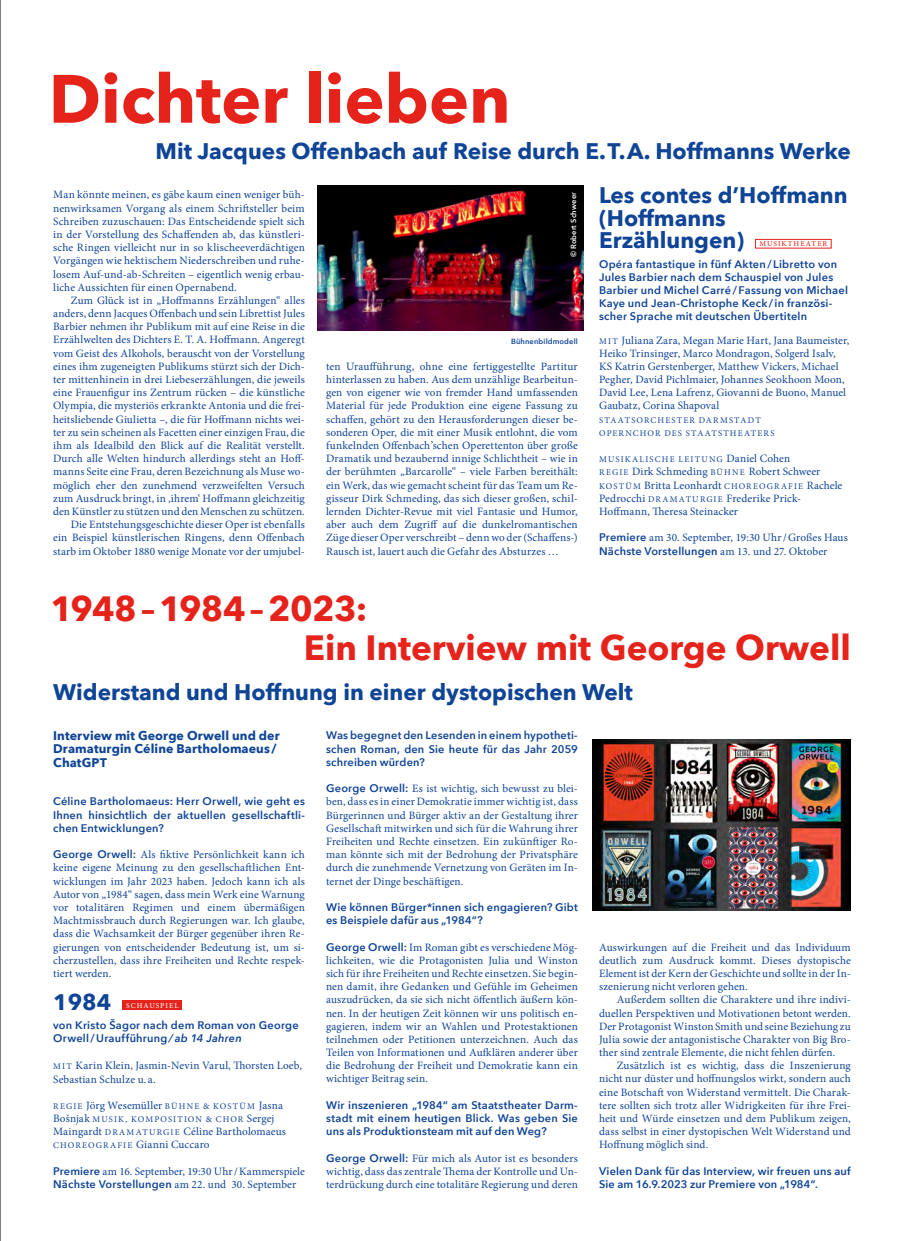
<style>
.page{position:relative;width:904px;height:1241px;background:#fff}
.page>*{position:absolute;margin:0;border:0;box-sizing:border-box;transform-origin:0 0}
.t1{font:700 67.5px "Avenir Next";color:#e5231b}
.t2{font:700 35px/39.5px "Avenir Next";color:#e5231b}
.t3{font:700 22.5px/22.5px "Avenir Next";color:#0f4496}
.t4{font:700 12.5px/13.8px "Avenir Next";letter-spacing:.005em;color:#0f4496}
.t5{font:11.25px/13.1px "Minion Pro";letter-spacing:.005em;color:#0f4496;text-align:justify}
.t6{font:600 11px/13.1px "Avenir Next";letter-spacing:.02em;color:#0f4496}
.t7{font:8.75px/13.1px "Minion Pro";letter-spacing:.13em;color:#0f4496}
.t8{font:600 7.5px "Avenir Next";letter-spacing:.02em;color:#0f4496}
.t9{font:600 7.5px "Avenir Next";letter-spacing:.02em;color:#fff}
.t10{font:500 7.5px "Minion Pro";letter-spacing:.14em;color:#e5231b}
.t11{font:500 7.5px "Minion Pro";letter-spacing:.13em;color:#fff}
.s1{font-size:8.75px}
.s2{font-size:11.25px}
.s3{font-family:"Avenir Next";font-weight:600;font-size:11px}
.s4{font-family:"Minion Pro";font-weight:400;font-size:11.25px}
.s5{font-style:italic}
</style>
<div class="page">
<div style="left:755px;top:239px;width:76px;height:9px;border:1px solid #e5231b"></div>
<div style="left:123px;top:1000px;width:59px;height:9px;background:#e5231b"></div>
<img style="left:592px;top:739px;width:258px;height:171px">
<img style="left:317px;top:185px;width:266px;height:145px">
<hr style="left:0;top:0;width:1px;height:1240px;background:#000">
<h1 class="t1" style="left:49px;top:41px;width:463px">Dichter lieben</h1>
<h3 class="t3" style="left:156px;top:139px;width:696px">Mit Jacques Offenbach auf Reise durch E.T.A. Hoffmanns Werke</h3>
<p class="t5" style="left:53px;top:188px;width:253px">Man könnte meinen, es gäbe kaum einen weniger büh&shy;nenwirksamen Vorgang als einem Schriftsteller beim Schreiben zuzuschauen: Das Entscheidende spielt sich in der Vorstellung des Schaffenden ab, das künstleri&shy;sche Ringen vielleicht nur in so klischeeverdächtigen Vorgängen wie hektischem Niederschreiben und ruhe&shy;losem Auf-und-ab-Schreiten – eigentlich wenig erbau&shy;liche Aussichten für einen Opernabend.</p>
<p class="t5" style="left:53px;top:294px;width:253px;text-align:right">Zum Glück ist in „Hoffmanns Erzählungen“ alles anders, denn Jacques Offenbach und sein Librettist Jules Barbier nehmen ihr Publikum mit auf eine Reise in die Erzählwelten des Dichters E. T. A. Hoffmann. Angeregt vom Geist des Alkohols, berauscht von der Vorstellung eines ihm zugeneigten Publikums stürzt sich der Dich&shy;ter mittenhinein in drei Liebeserzählungen, die jeweils eine Frauenfigur ins Zentrum rücken – die künstliche Olympia, die mysteriös erkrankte Antonia und die frei&shy;heitsliebende Giulietta –, die für Hoffmann nichts wei&shy;ter zu sein scheinen als Facetten einer einzigen Frau, die ihm als Idealbild den Blick auf die Realität verstellt.<br>Durch alle Welten hindurch allerdings steht an Hoff&shy;manns Seite eine Frau, deren Bezeichnung als Muse wo&shy;möglich eher den zunehmend verzweifelten Versuch zum Ausdruck bringt, in ‚ihrem‘ Hoffmann gleichzeitig den Künstler zu stützen und den Menschen zu schützen.<br>Die Entstehungsgeschichte dieser Oper ist ebenfalls<br>ein Beispiel künstlerischen Ringens, denn Offenbach starb im Oktober 1880 wenige Monate vor der umjubel-</p>
<p class="t9" style="left:567px;top:257px;width:67px;rotate:-90deg">© Robert Schweer</p>
<p class="t8" style="left:511px;top:334px;width:68px">Bühnenbildmodell</p>
<p class="t5" style="left:326px;top:360px;width:253px">ten Uraufführung, ohne eine fertiggestellte Partitur hinterlassen zu haben. Aus dem unzählige Bearbeitun&shy;gen von eigener wie von fremder Hand umfassenden Material für jede Produktion eine eigene Fassung zu schaffen, gehört zu den Herausforderungen dieser be&shy;sonderen Oper, die mit einer Musik entlohnt, die vom funkelnden Offenbach’schen Operettenton über große Dramatik und bezaubernd innige Schlichtheit – wie in der berühmten „Barcarolle“ – viele Farben bereithält: ein Werk, das wie gemacht scheint für das Team um Re&shy;gisseur Dirk Schmeding, das sich dieser großen, schil&shy;lernden Dichter-Revue mit viel Fantasie und Humor, aber auch dem Zugriff auf die dunkelromantischen Züge dieser Oper verschreibt – denn wo der (Schaffens-)<br>Rausch ist, lauert auch die Gefahr des Absturzes …</p>
<h3 class="t3" style="left:599px;top:184px;width:250px">Les contes d’Hoffmann (Hoffmanns<br>Erzählungen)</h3>
<p class="t10" style="left:759px;top:239px;width:69px">MUSIKTHEATER</p>
<p class="t6" style="left:599px;top:257px;width:250px">Opéra fantastique in fünf Akten/ Libretto von Jules Barbier nach dem Schauspiel von Jules Barbier und Michel Carré/Fassung von Michael Kaye und Jean-Christophe Keck/in französi&shy;scher Sprache mit deutschen Übertiteln</p>
<p class="t5" style="left:599px;top:333px;width:252px;text-align:left"><span class="s1">MIT</span> Juliana Zara, Megan Marie Hart, Jana Baumeister, Heiko Trinsinger, Marco Mondragon, Solgerd Isalv, KS Katrin Gerstenberger, Matthew Vickers, Michael Pegher, David Pichlmaier, Johannes Seokhoon Moon, David Lee, Lena Lafrenz, Giovanni de Buono, Manuel Gaubatz, Corina Shapoval</p>
<p class="t7" style="left:599px;top:413px;width:177px">STAATSORCHESTER DARMSTADT<br>OPERNCHOR DES STAATSTHEATERS</p>
<p class="t7" style="left:599px;top:453px;width:192px">MUSIKALISCHE LEITUNG <span class="s2">Daniel Cohen</span></p>
<p class="t5" style="left:599px;top:465px;width:245px;text-align:left"><span class="s1">REGIE</span> Dirk Schmeding <span class="s1">BÜHNE</span> Robert Schweer <span class="s1">KOSTÜM</span> Britta Leonhardt <span class="s1">CHOREOGRAFIE</span> Rachele Pedrocchi <span class="s1">DRAMATURGIE</span> Frederike Prick-Hoffmann, Theresa Steinacker</p>
<p class="t5" style="left:599px;top:531px;width:250px"><span class="s3">Premiere</span> am 30. September, 19:30 Uhr/Großes Haus</p>
<p class="t6" style="left:599px;top:544px;width:230px">Nächste Vorstellungen <span class="s4">am 13. und 27. Oktober</span></p>
<h2 class="t2" style="left:304px;top:588px;width:548px;text-indent:-253px">1948–1984–2023:<br>Ein Interview mit George Orwell</h2>
<h3 class="t3" style="left:53px;top:680px;width:581px">Widerstand und Hoffnung in einer dystopischen Welt</h3>
<p class="t4" style="left:53px;top:728px;width:228px">Interview mit George Orwell und der<br>Dramaturgin Céline Bartholomaeus/<br>ChatGPT</p>
<p class="t6" style="left:53px;top:794px;width:253px;text-align:justify">Céline Bartholomaeus: Herr Orwell, wie geht es Ihnen hinsichtlich der aktuellen gesellschaftli&shy;chen Entwicklungen?</p>
<p class="t5" style="left:53px;top:847px;width:253px"><span class="s3">George Orwell:</span> Als fiktive Persönlichkeit kann ich keine eigene Meinung zu den gesellschaftlichen Ent&shy;wicklungen im Jahr 2023 haben. Jedoch kann ich als Autor von „1984“ sagen, dass mein Werk eine Warnung vor totalitären Regimen und einem übermäßigen Machtmissbrauch durch Regierungen war. Ich glaube, dass die Wachsamkeit der Bürger gegenüber ihren Re&shy;gierungen von entscheidender Bedeutung ist, um si&shy;cherzustellen, dass ihre Freiheiten und Rechte respek&shy;tiert werden.</p>
<p class="t6" style="left:326px;top:728px;width:253px;text-align:justify">Was begegnet den Lesenden in einem hypotheti&shy;schen Roman, den Sie heute für das Jahr 2059 schreiben würden?</p>
<p class="t5" style="left:326px;top:782px;width:253px"><span class="s3">George Orwell:</span> Es ist wichtig, sich bewusst zu blei&shy;ben, dass es in einer Demokratie immer wichtig ist, dass Bürgerinnen und Bürger aktiv an der Gestaltung ihrer Gesellschaft mitwirken und sich für die Wahrung ihrer Freiheiten und Rechte einsetzen. Ein zukünftiger Ro&shy;man könnte sich mit der Bedrohung der Privatsphäre durch die zunehmende Vernetzung von Geräten im In&shy;ternet der Dinge beschäftigen.</p>
<p class="t6" style="left:326px;top:900px;width:253px">Wie können Bürger*innen sich engagieren? Gibt es Beispiele dafür aus „1984“?</p>
<p class="t5" style="left:326px;top:940px;width:253px"><span class="s3">George Orwell:</span> Im Roman gibt es verschiedene Mög&shy;lichkeiten, wie die Protagonisten Julia und Winston sich für ihre Freiheiten und Rechte einsetzen. Sie begin&shy;nen damit, ihre Gedanken und Gefühle im Geheimen auszudrücken, da sie sich nicht öffentlich äußern kön&shy;nen. In der heutigen Zeit können wir uns politisch en&shy;gagieren, indem wir an Wahlen und Protestaktionen teilnehmen oder Petitionen unterzeichnen. Auch das Teilen von Informationen und Aufklären anderer über die Bedrohung der Freiheit und Demokratie kann ein wichtiger Beitrag sein.</p>
<p class="t6" style="left:326px;top:1097px;width:253px;text-align:justify">Wir inszenieren „1984“ am Staatstheater Darm&shy;stadt mit einem heutigen Blick. Was geben Sie uns als Produktionsteam mit auf den Weg?</p>
<p class="t5" style="left:326px;top:1151px;width:253px"><span class="s3">George Orwell:</span> Für mich als Autor ist es besonders wichtig, dass das zentrale Thema der Kontrolle und Un&shy;terdrückung durch eine totalitäre Regierung und deren</p>
<p class="t5" style="left:599px;top:940px;width:253px">Auswirkungen auf die Freiheit und das Individuum deutlich zum Ausdruck kommt. Dieses dystopische Element ist der Kern der Geschichte und sollte in der In&shy;szenierung nicht verloren gehen.</p>
<p class="t5" style="left:599px;top:993px;width:253px;text-indent:18px">Außerdem sollten die Charaktere und ihre indivi&shy;duellen Perspektiven und Motivationen betont werden.<br>Der Protagonist Winston Smith und seine Beziehung zu Julia sowie der antagonistische Charakter von Big Bro&shy;ther sind zentrale Elemente, die nicht fehlen dürfen.</p>
<p class="t5" style="left:599px;top:1058px;width:253px;text-indent:18px">Zusätzlich ist es wichtig, dass die Inszenierung nicht nur düster und hoffnungslos wirkt, sondern auch eine Botschaft von Widerstand vermittelt. Die Charak&shy;tere sollten sich trotz aller Widrigkeiten für ihre Frei&shy;heit und Würde einsetzen und dem Publikum zeigen, dass selbst in einer dystopischen Welt Widerstand und Hoffnung möglich sind.</p>
<p class="t6" style="left:599px;top:1163px;width:253px">Vielen Dank für das Interview, wir freuen uns auf<br>Sie am 16.9.2023 zur Premiere von „1984“.</p>
<h3 class="t3" style="left:53px;top:990px;width:60px">1984</h3>
<p class="t11" style="left:126px;top:1000px;width:54px">SCHAUSPIEL</p>
<p class="t6" style="left:53px;top:1018px;width:247px">von Kristo Šagor nach dem Roman von George<br>Orwell/Uraufführung<span class="s5">/ ab 14 Jahren</span></p>
<p class="t5" style="left:53px;top:1058px;width:250px"><span class="s1">MIT</span> Karin Klein, Jasmin-Nevin Varul, Thorsten Loeb,<br>Sebastian Schulze u.a.</p>
<p class="t5" style="left:53px;top:1098px;width:231px"><span class="s1">REGIE</span> Jörg Wesemüller <span class="s1">BÜHNE &amp; KOSTÜM</span> Jasna</p>
<p class="t7" style="left:53px;top:1112px;width:223px"><span class="s2">Bošnjak</span> MUSIK, KOMPOSITION &amp; CHOR <span class="s2">Sergej</span></p>
<p class="t5" style="left:53px;top:1124px;width:234px">Maingardt <span class="s1">DRAMATURGIE</span> Céline Bartholomaeus<br><span class="s1">CHOREOGRAFIE</span> Gianni Cuccaro</p>
<p class="t5" style="left:53px;top:1164px;width:253px"><span class="s3">Premiere</span> am 16. September, 19:30 Uhr/Kammerspiele</p>
<p class="t6" style="left:53px;top:1177px;width:244px">Nächste Vorstellungen <span class="s4">am 22. und 30. September</span></p>
</div>
